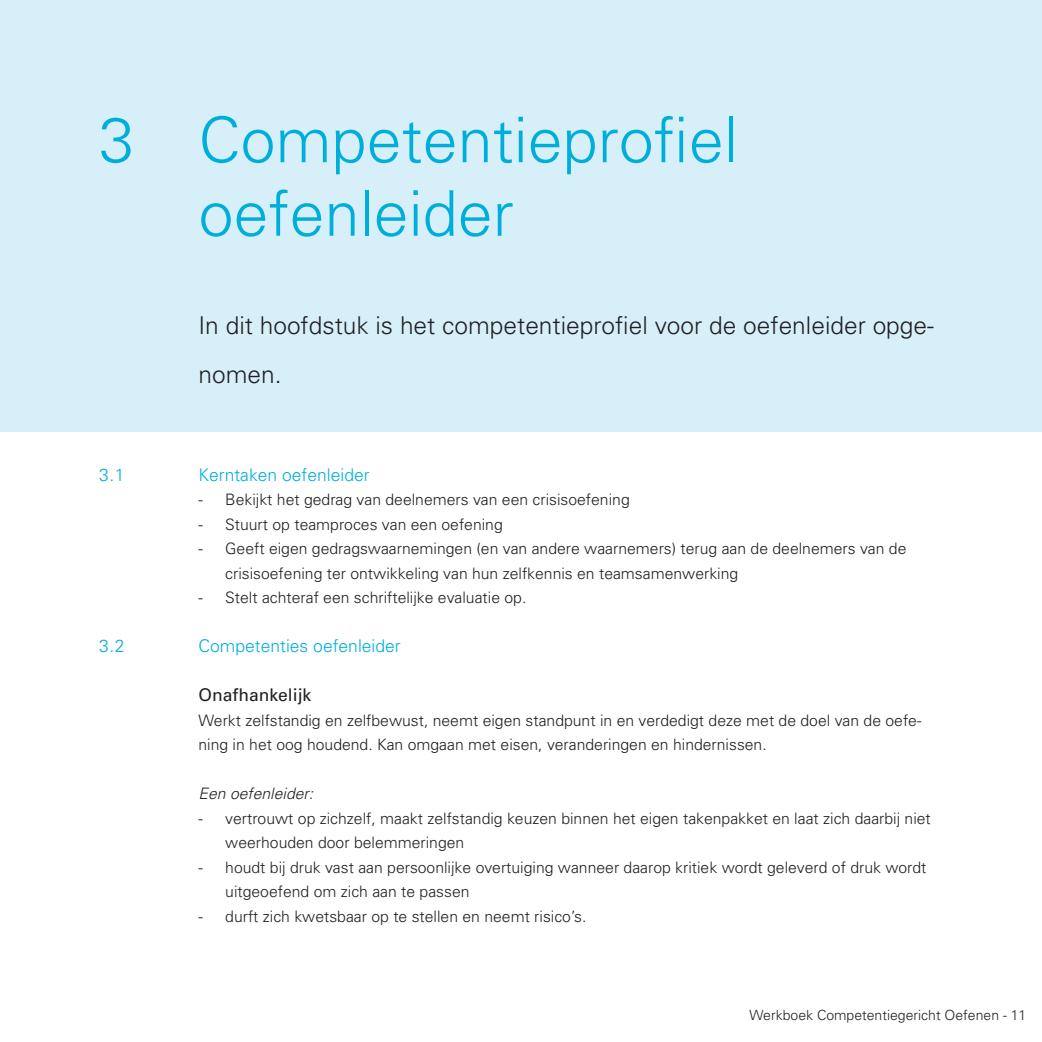
<style>
.page{position:relative;width:1042px;height:1042px;background:#fff}
.page>*{position:absolute;margin:0;border:0;box-sizing:border-box;transform-origin:0 0}
.t1{font:300 63px/73.5px "Univers";color:#00aedc}
.t2{font:300 24.5px/49px "Univers";color:#231f20}
.t3{font:300 17.5px "Univers";color:#00aedc}
.t4{font:17.5px "Univers";color:#231f20}
.t5{font:300 15.75px/24.5px "Univers";color:#231f20}
.t6{font:italic 300 15.75px "Univers";color:#231f20}
.t7{font:300 14px "Univers";color:#231f20}
</style>
<div class="page">
<div style="left:0;top:0;width:1042px;height:432px;background:#d6eff8"></div>
<h1 class="t1" style="left:198px;top:101px;width:541px;text-indent:-99px">3 Competentieprofiel oefenleider</h1>
<p class="t3" style="left:99px;top:464px;width:27px">3.1</p>
<p class="t3" style="left:99px;top:635px;width:27px">3.2</p>
<h2 class="t2" style="left:198px;top:300px;width:737px">In dit hoofdstuk is het competentieprofiel voor de oefenleider opge&shy;nomen.</h2>
<p class="t3" style="left:198px;top:464px;width:173px">Kerntaken oefenleider</p>
<p class="t5" style="left:198px;top:487px;width:433px">- Bekijkt het gedrag van deelnemers van een crisisoefening</p>
<p class="t5" style="left:198px;top:511px;width:306px">- Stuurt op teamproces van een oefening</p>
<p class="t5" style="left:225px;top:536px;width:683px;text-indent:-27px">- Geeft eigen gedragswaarnemingen (en van andere waarnemers) terug aan de deelnemers van de crisisoefening ter ontwikkeling van hun zelfkennis en teamsamenwerking</p>
<p class="t5" style="left:198px;top:585px;width:329px">- Stelt achteraf een schriftelijke evaluatie op.</p>
<p class="t3" style="left:198px;top:635px;width:204px">Competenties oefenleider</p>
<p class="t4" style="left:198px;top:684px;width:114px">Onafhankelijk</p>
<p class="t5" style="left:198px;top:707px;width:724px">Werkt zelfstandig en zelfbewust, neemt eigen standpunt in en verdedigt deze met de doel van de oefe&shy;ning in het oog houdend. Kan omgaan met eisen, veranderingen en hindernissen.</p>
<p class="t6" style="left:198px;top:784px;width:116px">Een oefenleider:</p>
<p class="t5" style="left:225px;top:805px;width:707px;text-indent:-27px">- vertrouwt op zichzelf, maakt zelfstandig keuzen binnen het eigen takenpakket en laat zich daarbij niet weerhouden door belemmeringen</p>
<p class="t5" style="left:225px;top:854px;width:703px;text-indent:-27px">- houdt bij druk vast aan persoonlijke overtuiging wanneer daarop kritiek wordt geleverd of druk wordt uitgeoefend om zich aan te passen</p>
<p class="t5" style="left:198px;top:903px;width:389px">- durft zich kwetsbaar op te stellen en neemt risico’s.</p>
<p class="t7" style="left:749px;top:1006px;width:278px">Werkboek Competentiegericht Oefenen - 11</p>
</div>
